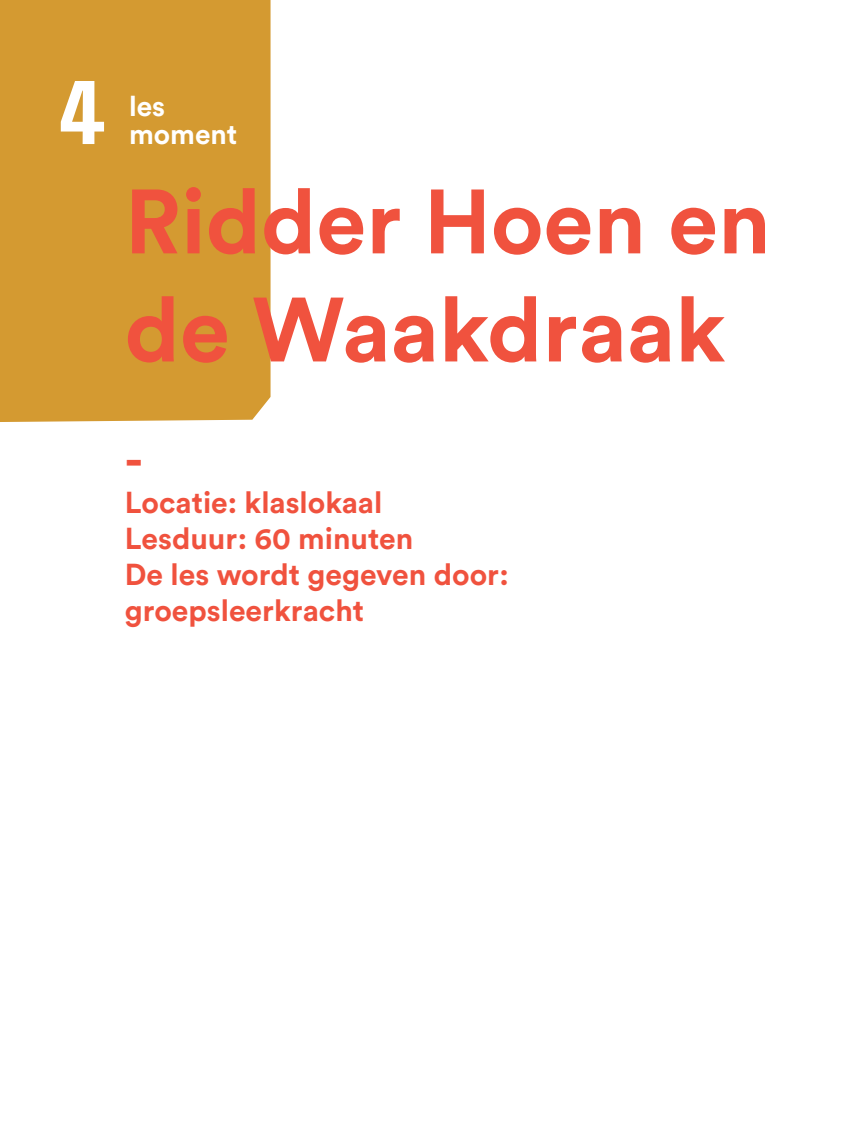
<style>
.page{position:relative;width:851px;height:1134px;background:#fff}
.page>*{position:absolute;margin:0;border:0;box-sizing:border-box;transform-origin:0 0}
.t1{font:700 90px/108px "Circular Std";color:#f0523e}
.t2{font:600 90px "League Mono";color:#fff}
.t3{font:700 48px "Circular Std";color:#f0523e}
.t4{font:700 30px/36px "Circular Std";color:#f0523e}
.t5{font:700 28px/28px "Circular Std";color:#fff}
</style>
<div class="page">
<div style="left:0;top:0;width:270px;height:422px;background:#d49a31"></div>
<h1 class="t2" style="left:55px;top:48px;width:56px">4</h1>
<p class="t5" style="left:129px;top:92px;width:110px">les moment</p>
<h1 class="t1" style="left:125px;top:166px;width:647px">Ridder Hoen en de Waakdraak</h1>
<h2 class="t3" style="left:125px;top:429px;width:20px">-</h2>
<p class="t4" style="left:125px;top:483px;width:385px">Locatie: klaslokaal<br>Lesduur: 60 minuten<br>De les wordt gegeven door: groepsleerkracht</p>
</div>
